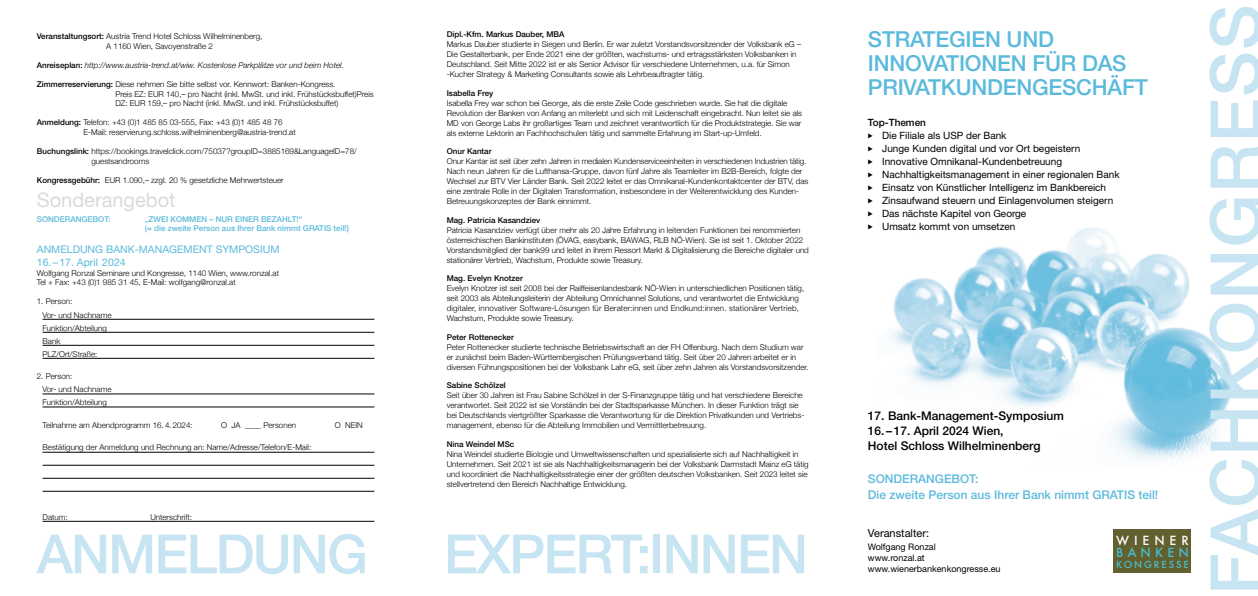
<style>
.page{position:relative;width:1258px;height:596px;background:#fff}
.page>*{position:absolute;margin:0;border:0;box-sizing:border-box;transform-origin:0 0}
.t1{font:500 70px "Helvetica Neue LT Pro";letter-spacing:.02em;color:#c7e4f2}
.t2{font:500 54px "Helvetica Neue LT Pro";letter-spacing:-.035em;color:#c7e4f2}
.t3{font:500 22px "Helvetica Neue LT Pro";letter-spacing:-.01em;color:#5bbadc}
.t4{font:20px "Helvetica Neue LT Pro";color:#dadada}
.t5{font:500 12.3px "Futura";letter-spacing:.395em;color:#fff}
.t6{font:500 12.3px "Futura";letter-spacing:.335em;color:#4abdcf}
.t7{font:500 12px "Helvetica Neue LT Pro";color:#000}
.t8{font:500 12px "Helvetica Neue LT Pro";color:#5bbadc}
.t9{font:11px "Helvetica Neue LT Pro";color:#000}
.t10{font:10.5px "Helvetica Neue LT Pro";color:#5bbadc}
.t11{font:10px "Helvetica Neue LT Pro";color:#000}
.t12{font:500 10px "Helvetica Neue LT Pro";color:#000}
.t13{font:500 9.4px "Futura";letter-spacing:.2em;color:#4abdcf}
.t14{font:9px "Helvetica Neue LT Pro";color:#000}
.t15{font:300 8px/10px "Helvetica Neue";color:#000}
.t16{font:500 8px "Helvetica Neue LT Pro";color:#000}
.t17{font:500 8px/9.6px "Helvetica Neue LT Pro";color:#5bbadc}
.t18{font:italic 300 8px "Helvetica Neue";color:#000}
.s1{font-family:"Helvetica Neue LT Pro";font-weight:500}
.s2{font-family:"Helvetica Neue LT Pro";font-weight:500;font-style:normal}
</style>
<div class="page">
<img style="left:890px;top:227px;width:343px;height:236px">
<hr style="left:43px;top:319px;width:331px;height:1px;background:#000">
<hr style="left:43px;top:332px;width:331px;height:1px;background:#000">
<hr style="left:43px;top:345px;width:331px;height:1px;background:#000">
<hr style="left:43px;top:358px;width:331px;height:1px;background:#000">
<hr style="left:43px;top:393px;width:331px;height:1px;background:#000">
<hr style="left:43px;top:406px;width:331px;height:1px;background:#000">
<hr style="left:43px;top:451px;width:331px;height:1px;background:#000">
<hr style="left:43px;top:464px;width:331px;height:1px;background:#000">
<hr style="left:43px;top:477px;width:331px;height:1px;background:#000">
<hr style="left:43px;top:490px;width:331px;height:1px;background:#000">
<hr style="left:43px;top:520px;width:331px;height:1px;background:#000">
<div style="left:1113px;top:529px;width:78px;height:44px;background:#62602f"></div>
<p class="t15" style="left:106px;top:31px;width:158px;line-height:9.6px;text-indent:-69px"><span class="s1">Veranstaltungsort:</span> Austria Trend Hotel Schloss Wilhelminenberg,<br>A 1160 Wien, Savoyenstraße 2</p>
<p class="t18" style="left:37px;top:59px;width:308px"><span class="s2">Anreiseplan:</span> http://www.austria-trend.at/wiw. Kostenlose Parkplätze vor und beim Hotel.</p>
<p class="t15" style="left:115px;top:79px;width:260px;line-height:9.6px;text-indent:-78px"><span class="s1">Zimmerreservierung:</span> Diese nehmen Sie bitte selbst vor. Kennwort: Banken-Kongress.<br>Preis EZ: EUR 140,– pro Nacht (inkl. MwSt. und inkl. Frühstücksbuffet)Preis<br>DZ: EUR 159,– pro Nacht (inkl. MwSt. und inkl. Frühstücksbuffet)</p>
<p class="t15" style="left:83px;top:117px;width:214px;line-height:9.6px;text-indent:-47px"><span class="s1">Anmeldung:</span> Telefon: +43 (0)1 485 85 03-555, Fax: +43 (0)1 485 48 76<br>E-Mail: reservierung.schloss.wilhelminenberg@austria-trend.at</p>
<p class="t15" style="left:91px;top:146px;width:267px;line-height:9.6px;text-indent:-55px"><span class="s1">Buchungslink:</span> https://bookings.travelclick.com/75037?groupID=3885169&amp;LanguageID=78/ guestsandrooms</p>
<p class="t15" style="left:37px;top:174px;width:248px"><span class="s1">Kongressgebühr:</span> EUR 1.090,– zzgl. 20 % gesetzliche Mehrwertsteuer</p>
<p class="t17" style="left:37px;top:214px;width:75px">SONDERANGEBOT:</p>
<p class="t17" style="left:145px;top:214px;width:205px">„ZWEI KOMMEN – NUR EINER BEZAHLT!“<br>(= die zweite Person aus Ihrer Bank nimmt GRATIS teil!)</p>
<p class="t10" style="left:37px;top:243px;width:244px">ANMELDUNG BANK-MANAGEMENT SYMPOSIUM</p>
<p class="t10" style="left:37px;top:256px;width:90px">16.–17. April 2024</p>
<p class="t15" style="left:37px;top:267px;width:244px">Wolfgang Ronzal Seminare und Kongresse, 1140 Wien, www.ronzal.at</p>
<p class="t15" style="left:37px;top:276px;width:200px">Tel + Fax: +43 (0)1 985 31 45, E-Mail: wolfgang@ronzal.at</p>
<p class="t15" style="left:37px;top:296px;width:37px">1. Person:</p>
<p class="t15" style="left:43px;top:309px;width:70px">Vor- und Nachname</p>
<p class="t15" style="left:43px;top:322px;width:66px">Funktion/Abteilung</p>
<p class="t15" style="left:43px;top:335px;width:19px">Bank</p>
<p class="t15" style="left:43px;top:348px;width:56px">PLZ/Ort/Straße:</p>
<p class="t15" style="left:37px;top:370px;width:37px">2. Person:</p>
<p class="t15" style="left:43px;top:383px;width:70px">Vor- und Nachname</p>
<p class="t15" style="left:43px;top:396px;width:66px">Funktion/Abteilung</p>
<p class="t15" style="left:43px;top:419px;width:152px">Teilnahme am Abendprogramm 16.4.2024:</p>
<p class="t15" style="left:221px;top:419px;width:76px">O JA ____ Personen</p>
<p class="t15" style="left:334px;top:419px;width:30px">O NEIN</p>
<p class="t15" style="left:43px;top:441px;width:270px">Bestätigung der Anmeldung und Rechnung an: Name/Adresse/Telefon/E-Mail:</p>
<p class="t4" style="left:37px;top:188px;width:140px">Sonderangebot</p>
<p class="t15" style="left:43px;top:510px;width:27px">Datum:</p>
<p class="t15" style="left:150px;top:510px;width:43px">Unterschrift:</p>
<p class="t2" style="left:37px;top:521px;width:332px">ANMELDUNG</p>
<p class="t16" style="left:446px;top:29px;width:119px">Dipl.-Kfm. Markus Dauber, MBA</p>
<p class="t15" style="left:446px;top:38px;width:356px">Markus Dauber studierte in Siegen und Berlin. Er war zuletzt Vorstandsvorsitzender der Volksbank eG – Die Gestalterbank, per Ende 2021 eine der größten, wachstums- und ertragsstärksten Volksbanken in Deutschland. Seit Mitte 2022 ist er als Senior Advisor für verschiedene Unternehmen, u.a. für Simon -Kucher Strategy &amp; Marketing Consultants sowie als Lehrbeauftragter tätig.</p>
<p class="t16" style="left:446px;top:88px;width:48px">Isabella Frey</p>
<p class="t15" style="left:446px;top:97px;width:357px">Isabella Frey war schon bei George, als die erste Zeile Code geschrieben wurde. Sie hat die digitale Revolution der Banken von Anfang an miterlebt und sich mit Leidenschaft eingebracht. Nun leitet sie als MD von George Labs ihr großartiges Team und zeichnet verantwortlich für die Produktstrategie. Sie war als externe Lektorin an Fachhochschulen tätig und sammelte Erfahrung im Start-up-Umfeld.</p>
<p class="t16" style="left:446px;top:146px;width:46px">Onur Kantar</p>
<p class="t15" style="left:446px;top:155px;width:363px">Onur Kantar ist seit über zehn Jahren in medialen Kundenserviceeinheiten in verschiedenen Industrien tätig.<br>Nach neun Jahren für die Lufthansa-Gruppe, davon fünf Jahre als Teamleiter im B2B-Bereich, folgte der Wechsel zur BTV Vier Länder Bank. Seit 2022 leitet er das Omnikanal-Kundenkontaktcenter der BTV, das eine zentrale Rolle in der Digitalen Transformation, insbesondere in der Weiterentwicklung des Kunden-Betreuungskonzeptes der Bank einnimmt.</p>
<p class="t16" style="left:446px;top:215px;width:95px">Mag. Patricia Kasandziev</p>
<p class="t15" style="left:446px;top:224px;width:363px">Patricia Kasandziev verfügt über mehr als 20 Jahre Erfahrung in leitenden Funktionen bei renommierten österreichischen Bankinstituten (ÖVAG, easybank, BAWAG, RLB NÖ-Wien). Sie ist seit 1. Oktober 2022<br>Vorstandsmitglied der bank99 und leitet in ihrem Ressort Markt &amp; Digitalisierung die Bereiche digitaler und stationärer Vertrieb, Wachstum, Produkte sowie Treasury.</p>
<p class="t16" style="left:446px;top:273px;width:78px">Mag. Evelyn Knotzer</p>
<p class="t15" style="left:446px;top:282px;width:359px">Evelyn Knotzer ist seit 2008 bei der Raiffeisenlandesbank NÖ-Wien in unterschiedlichen Positionen tätig, seit 2003 als Abteilungsleiterin der Abteilung Omnichannel Solutions, und verantwortet die Entwicklung digitaler, innovativer Software-Lösungen für Berater:innen und Endkund:innen. stationärer Vertrieb, Wachstum, Produkte sowie Treasury.</p>
<p class="t16" style="left:446px;top:332px;width:69px">Peter Rottenecker</p>
<p class="t15" style="left:446px;top:341px;width:363px">Peter Rottenecker studierte technische Betriebswirtschaft an der FH Offenburg. Nach dem Studium war er zunächst beim Baden-Württembergischen Prüfungsverband tätig. Seit über 20 Jahren arbeitet er in diversen Führungspositionen bei der Volksbank Lahr eG, seit über zehn Jahren als Vorstandsvorsitzender.</p>
<p class="t16" style="left:446px;top:380px;width:60px">Sabine Schölzel</p>
<p class="t15" style="left:446px;top:389px;width:359px">Seit über 30 Jahren ist Frau Sabine Schölzel in der S-Finanzgruppe tätig und hat verschiedene Bereiche verantwortet. Seit 2022 ist sie Vorständin bei der Stadtsparkasse München. In dieser Funktion trägt sie bei Deutschlands viertgrößter Sparkasse die Verantwortung für die Direktion Privatkunden und Vertriebs&shy;management, ebenso für die Abteilung Immobilien und Vermittlerbetreuung.</p>
<p class="t16" style="left:446px;top:439px;width:69px">Nina Weindel MSc</p>
<p class="t15" style="left:446px;top:448px;width:363px">Nina Weindel studierte Biologie und Umweltwissenschaften und spezialisierte sich auf Nachhaltigkeit in Unternehmen. Seit 2021 ist sie als Nachhaltigkeitsmanagerin bei der Volksbank Darmstadt Mainz eG tätig und koordiniert die Nachhaltigkeitsstrategie einer der größten deutschen Volksbanken. Seit 2023 leitet sie stellvertretend den Bereich Nachhaltige Entwicklung.</p>
<p class="t2" style="left:444px;top:521px;width:365px">EXPERT:INNEN</p>
<p class="t3" style="left:867px;top:26px;width:187px">STRATEGIEN UND</p>
<p class="t3" style="left:867px;top:50px;width:260px">INNOVATIONEN FÜR DAS</p>
<p class="t3" style="left:867px;top:74px;width:281px">PRIVATKUNDENGESCHÄFT</p>
<p class="t12" style="left:867px;top:117px;width:59px">Top-Themen</p>
<p class="t11" style="left:867px;top:129px;width:140px">◆ Die Filiale als USP der Bank</p>
<p class="t11" style="left:867px;top:142px;width:214px">◆ Junge Kunden digital und vor Ort begeistern</p>
<p class="t11" style="left:867px;top:155px;width:196px">◆ Innovative Omnikanal-Kundenbetreuung</p>
<p class="t11" style="left:867px;top:168px;width:253px">◆ Nachhaltigkeitsmanagement in einer regionalen Bank</p>
<p class="t11" style="left:867px;top:181px;width:240px">◆ Einsatz von Künstlicher Intelligenz im Bankbereich</p>
<p class="t11" style="left:867px;top:194px;width:247px">◆ Zinsaufwand steuern und Einlagenvolumen steigern</p>
<p class="t11" style="left:867px;top:207px;width:160px">◆ Das nächste Kapitel von George</p>
<p class="t11" style="left:867px;top:220px;width:149px">◆ Umsatz kommt von umsetzen</p>
<p class="t7" style="left:867px;top:408px;width:197px">17. Bank-Management-Symposium</p>
<p class="t7" style="left:867px;top:423px;width:137px">16.–17. April 2024 Wien,</p>
<p class="t7" style="left:867px;top:438px;width:174px">Hotel Schloss Wilhelminenberg</p>
<p class="t8" style="left:867px;top:470px;width:112px">SONDERANGEBOT:</p>
<p class="t8" style="left:867px;top:486px;width:292px">Die zweite Person aus Ihrer Bank nimmt GRATIS teil!</p>
<p class="t9" style="left:867px;top:525px;width:63px">Veranstalter:</p>
<p class="t14" style="left:867px;top:541px;width:69px">Wolfgang Ronzal</p>
<p class="t14" style="left:867px;top:552px;width:58px">www.ronzal.at</p>
<p class="t14" style="left:867px;top:563px;width:134px">www.wienerbankenkongresse.eu</p>
<p class="t5" style="left:1115px;top:531px;width:74px">WIENER</p>
<p class="t6" style="left:1115px;top:544px;width:74px">BANKEN</p>
<p class="t13" style="left:1115px;top:557px;width:74px">KONGRESSE</p>
<p class="t1" style="left:1193px;top:594px;width:591px;rotate:-90deg">FACHKONGRESS</p>
</div>
